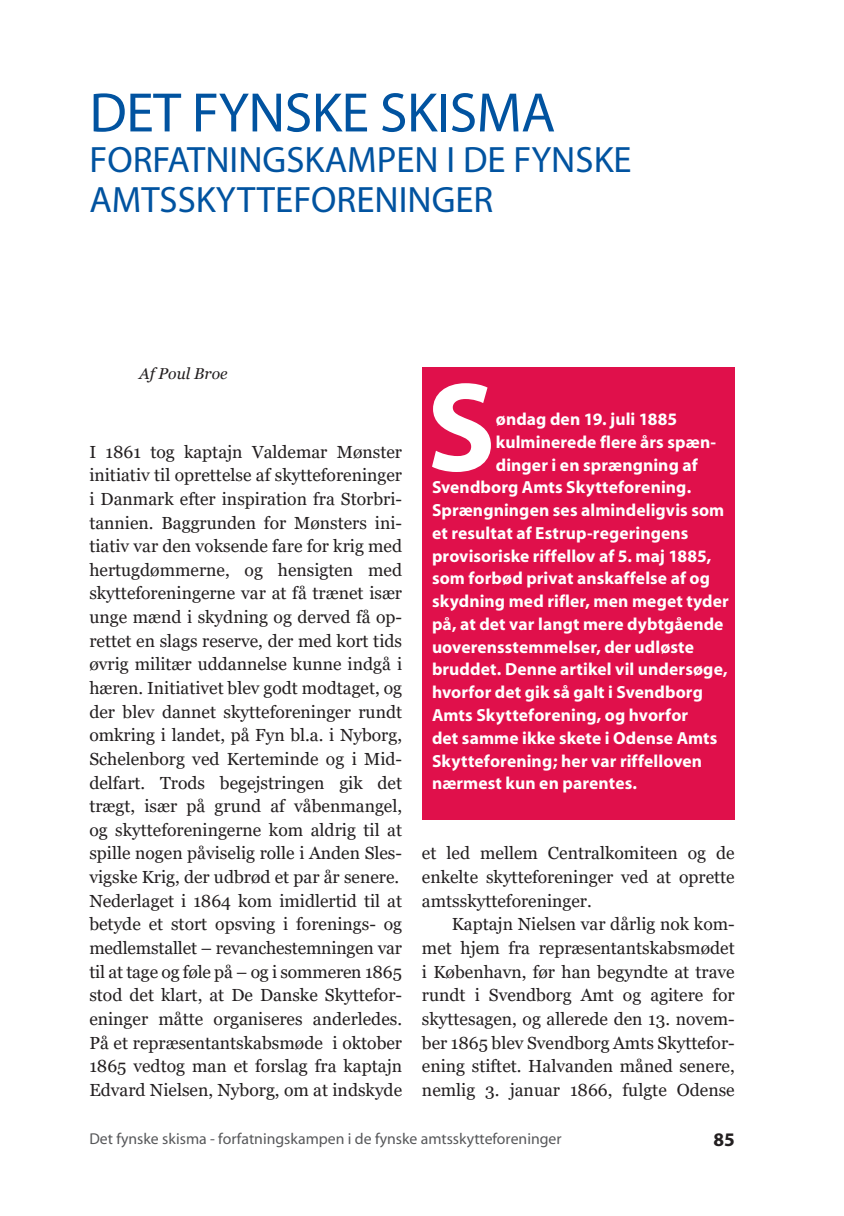
<style>
.page{position:relative;width:844px;height:1216px;background:#fff}
.page>*{position:absolute;margin:0;border:0;box-sizing:border-box;transform-origin:0 0}
.t1{font:700 127.58px "Myriad";color:#fff}
.t2{font:56px "Myriad";letter-spacing:-.01em;color:#0153a0}
.t3{font:36.75px/40.2px "Myriad";color:#0153a0}
.t4{font:700 19.25px "Myriad";color:#231f20}
.t5{font:17.5px/23.6px "Georgia";color:#231f20;text-align:justify}
.t6{font:700 17.5px "Myriad";letter-spacing:.005em;color:#fff}
.t7{font:15.75px "Myriad";color:#57585a}
.t8{font:italic 15.75px "Georgia";color:#231f20}
</style>
<div class="page">
<div style="left:422px;top:367px;width:312px;height:452px;background:#e0104b"></div>
<p class="t2" style="left:89px;top:85px;width:467px">DET FYNSKE SKISMA</p>
<p class="t3" style="left:89px;top:141px;width:543px">FORFATNINGSKAMPEN I DE FYNSKE<br>AMTSSKYTTEFORENINGER</p>
<p class="t8" style="left:139px;top:364px;width:90px">Af Poul Broe</p>
<p class="t5" style="left:89px;top:440px;width:314px">I 1861 tog kaptajn Valdemar Mønster initiativ til oprettelse af skytteforeninger i Danmark efter inspiration fra Storbri&shy;tannien. Baggrunden for Mønsters ini&shy;tiativ var den voksende fare for krig med hertugdømmerne, og hensigten med skytteforeningerne var at få trænet især unge mænd i skydning og derved få op&shy;rettet en slags reserve, der med kort tids øvrig militær uddannelse kunne indgå i hæren. Initiativet blev godt modtaget, og der blev dannet skytteforeninger rundt omkring i landet, på Fyn bl.a. i Nyborg, Schelenborg ved Kerteminde og i Mid&shy;delfart. Trods begejstringen gik det trægt, især på grund af våbenmangel, og skytteforeningerne kom aldrig til at spille nogen påviselig rolle i Anden Sles&shy;vigske Krig, der udbrød et par år senere.</p>
<p class="t5" style="left:89px;top:889px;width:314px">Nederlaget i 1864 kom imidlertid til at betyde et stort opsving i forenings- og medlemstallet – revanchestemningen var til at tage og føle på – og i sommeren 1865 stod det klart, at De Danske Skyttefor&shy;eninger måtte organiseres anderledes.<br>På et repræsentantskabsmøde i oktober 1865 vedtog man et forslag fra kaptajn Edvard Nielsen, Nyborg, om at indskyde</p>
<p class="t1" style="left:427px;top:362px;width:70px">S</p>
<p class="t6" style="left:495px;top:410px;width:183px">øndag den 19. juli 1885</p>
<p class="t6" style="left:495px;top:433px;width:222px">kulminerede flere års spæn-</p>
<p class="t6" style="left:495px;top:455px;width:203px">dinger i en sprængning af</p>
<p class="t6" style="left:432px;top:478px;width:261px">Svendborg Amts Skytteforening.</p>
<p class="t6" style="left:432px;top:501px;width:294px">Sprængningen ses almindeligvis som</p>
<p class="t6" style="left:432px;top:524px;width:258px">et resultat af Estrup-regeringens</p>
<p class="t6" style="left:432px;top:546px;width:281px">provisoriske riffellov af 5. maj 1885,</p>
<p class="t6" style="left:432px;top:569px;width:279px">som forbød privat anskaffelse af og</p>
<p class="t6" style="left:432px;top:592px;width:298px">skydning med rifler, men meget tyder</p>
<p class="t6" style="left:432px;top:615px;width:293px">på, at det var langt mere dybtgående</p>
<p class="t6" style="left:432px;top:637px;width:263px">uoverensstemmelser, der udløste</p>
<p class="t6" style="left:432px;top:660px;width:297px">bruddet. Denne artikel vil undersøge,</p>
<p class="t6" style="left:432px;top:683px;width:272px">hvorfor det gik så galt i Svendborg</p>
<p class="t6" style="left:432px;top:706px;width:258px">Amts Skytteforening, og hvorfor</p>
<p class="t6" style="left:432px;top:728px;width:287px">det samme ikke skete i Odense Amts</p>
<p class="t6" style="left:432px;top:751px;width:271px">Skytteforening; her var riffelloven</p>
<p class="t6" style="left:432px;top:774px;width:206px">nærmest kun en parentes.</p>
<p class="t5" style="left:422px;top:842px;width:314px">et led mellem Centralkomiteen og de enkelte skytteforeninger ved at oprette amtsskytteforeninger.</p>
<p class="t5" style="left:422px;top:912px;width:314px;text-indent:30px">Kaptajn Nielsen var dårlig nok kom&shy;met hjem fra repræsentantskabsmødet i København, før han begyndte at trave rundt i Svendborg Amt og agitere for skyttesagen, og allerede den 13. novem&shy;ber 1865 blev Svendborg Amts Skyttefor&shy;ening stiftet. Halvanden måned senere, nemlig 3. januar 1866, fulgte Odense</p>
<p class="t7" style="left:89px;top:1130px;width:473px">Det fynske skisma - forfatningskampen i de fynske amtsskytteforeninger</p>
<p class="t4" style="left:713px;top:1129px;width:23px">85</p>
</div>
